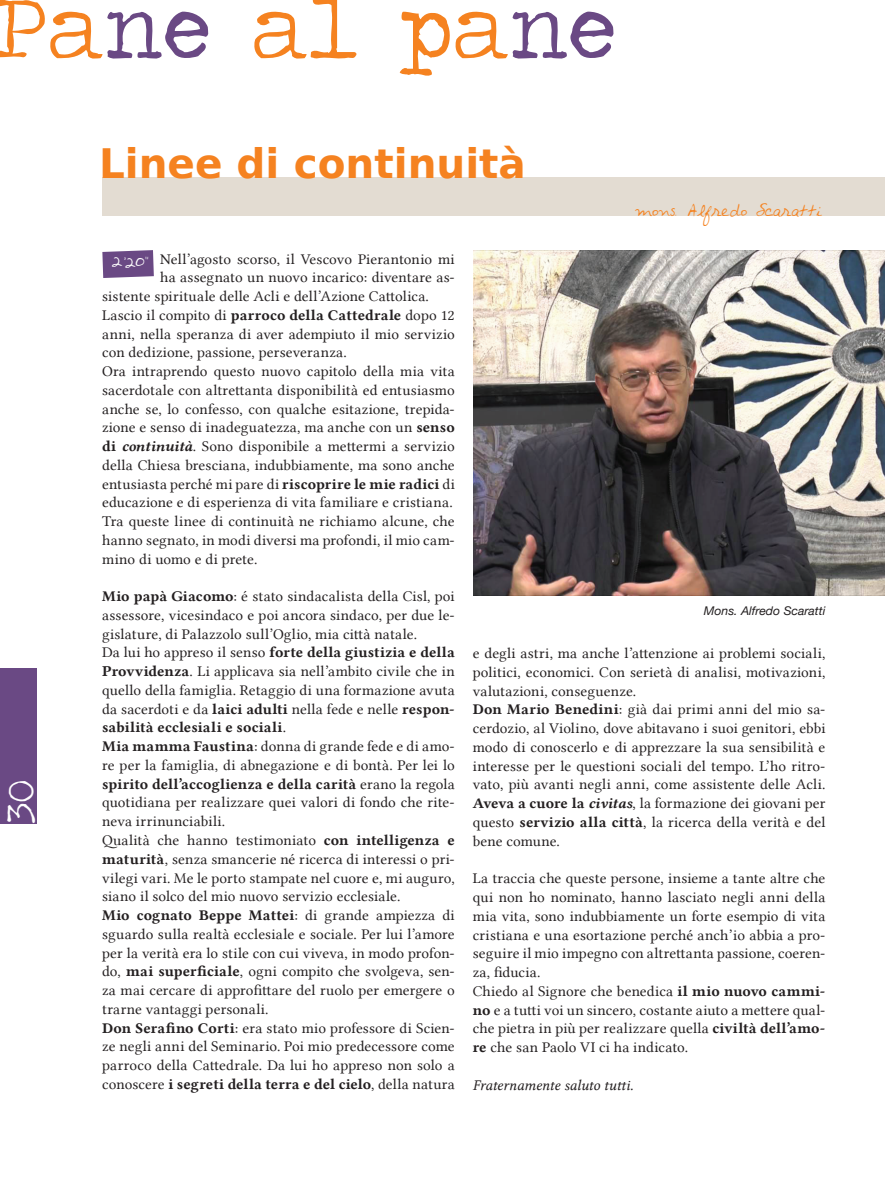
<style>
.page{position:relative;width:885px;height:1191px;background:#fff}
.page>*{position:absolute;margin:0;border:0;box-sizing:border-box;transform-origin:0 0}
.t1{font:90px "Traveling Typewriter";color:#f58220}
.t2{font:700 40.5px "DejaVu Sans";color:#f58220}
.t3{font:39px "Traveling Typewriter";color:#fff;scale:1.1 1}
.t4{font:15px/18.8px "Lin Libertine";letter-spacing:.01em;color:#231f20}
.t5{font:15px "Lin Libertine B";letter-spacing:.005em;color:#231f20}
.t6{font:15px "Lin Libertine I";letter-spacing:-.005em;color:#231f20}
.t7{font:13.5px "Avantque...";color:#f58220}
.t8{font:italic 12px "Helvetica Neue";color:#231f20}
.t9{font:12px "Avantque...";color:#fff}
.s1{color:#6a4984}
.s2{font-family:"Lin Libertine B"}
.s3{font-family:"Lin Libertine BI"}
.s4{font-family:"Lin Libertine"}
</style>
<div class="page">
<img style="left:473px;top:250px;width:411px;height:345px">
<div style="left:0;top:668px;width:37px;height:130px;background:#6a4984"></div>
<div style="left:102px;top:178px;width:782px;height:38px;background:#e3dcd2"></div>
<div style="left:0;top:693px;width:37px;height:131px;background:#6a4984"></div>
<svg style="left:102px;top:250px;width:52px;height:28px"></svg>
<h1 class="t1" style="left:-5px;top:-31px;width:623px">Pa<span class="s1">ne</span> al pa<span class="s1">ne</span></h1>
<h3 class="t3" style="left:-5px;top:798px;width:42px;rotate:-90deg">30</h3>
<h3 class="t3" style="left:-5px;top:824px;width:42px;rotate:-90deg">30</h3>
<h2 class="t2" style="left:99px;top:131px;width:428px">Linee di continuità</h2>
<p class="t7" style="left:635px;top:204px;width:188px">mons. Alfredo Scaratti</p>
<p class="t4" style="left:160px;top:249px;width:296px">Nell’agosto scorso, il Vescovo Pierantonio mi</p>
<p class="t4" style="left:160px;top:268px;width:296px">ha assegnato un nuovo incarico: diventare as-</p>
<p class="t4" style="left:102px;top:287px;width:328px">sistente spirituale delle Acli e dell’Azione Cattolica.</p>
<p class="t4" style="left:102px;top:305px;width:354px">Lascio il compito di <span class="s2">parroco della Cattedrale</span> dopo 12</p>
<p class="t4" style="left:102px;top:324px;width:354px">anni, nella speranza di aver adempiuto il mio servizio</p>
<p class="t4" style="left:102px;top:343px;width:246px">con dedizione, passione, perseveranza.</p>
<p class="t4" style="left:102px;top:362px;width:354px">Ora intraprendo questo nuovo capitolo della mia vita</p>
<p class="t4" style="left:102px;top:380px;width:354px">sacerdotale con altrettanta disponibilità ed entusiasmo</p>
<p class="t4" style="left:102px;top:399px;width:354px">anche se, lo confesso, con qualche esitazione, trepida-</p>
<p class="t4" style="left:102px;top:418px;width:354px">zione e senso di inadeguatezza, ma anche con un <span class="s2">senso</span></p>
<p class="t4" style="left:102px;top:437px;width:354px"><span class="s2">di</span> <span class="s3">continuità</span>. Sono disponibile a mettermi a servizio</p>
<p class="t4" style="left:102px;top:455px;width:354px">della Chiesa bresciana, indubbiamente, ma sono anche</p>
<p class="t4" style="left:102px;top:474px;width:354px">entusiasta perché mi pare di <span class="s2">riscoprire le mie radici</span> di</p>
<p class="t4" style="left:102px;top:493px;width:352px">educazione e di esperienza di vita familiare e cristiana.</p>
<p class="t4" style="left:102px;top:512px;width:354px">Tra queste linee di continuità ne richiamo alcune, che</p>
<p class="t4" style="left:102px;top:530px;width:354px">hanno segnato, in modi diversi ma profondi, il mio cam-</p>
<p class="t4" style="left:102px;top:549px;width:157px">mino di uomo e di prete.</p>
<p class="t4" style="left:102px;top:587px;width:354px;text-align:justify"><span class="s2">Mio papà Giacomo</span>: é stato sindacalista della Cisl, poi assessore, vicesindaco e poi ancora sindaco, per due le&shy;gislature, di Palazzolo sull’Oglio, mia città natale.</p>
<p class="t5" style="left:102px;top:642px;width:354px"><span class="s4">Da lui ho appreso il senso</span> forte della giustizia e della</p>
<p class="t4" style="left:102px;top:662px;width:354px;text-align:justify"><span class="s2">Provvidenza</span>. Li applicava sia nell’ambito civile che in quello della famiglia. Retaggio di una formazione avuta da sacerdoti e da <span class="s2">laici adulti</span> nella fede e nelle <span class="s2">respon-</span></p>
<p class="t5" style="left:102px;top:717px;width:185px">sabilità ecclesiali e sociali<span class="s4">.</span></p>
<p class="t4" style="left:102px;top:737px;width:354px"><span class="s2">Mia mamma Faustina</span>: donna di grande fede e di amo&shy;re per la famiglia, di abnegazione e di bontà. Per lei lo</p>
<p class="t5" style="left:102px;top:773px;width:354px">spirito dell’accoglienza e della carità <span class="s4">erano la regola</span></p>
<p class="t4" style="left:102px;top:793px;width:354px">quotidiana per realizzare quei valori di fondo che rite&shy;neva irrinunciabili.<br>Qualità che hanno testimoniato <span class="s2">con intelligenza e maturità</span>, senza smancerie né ricerca di interessi o pri&shy;vilegi vari. Me le porto stampate nel cuore e, mi auguro, siano il solco del mio nuovo servizio ecclesiale.</p>
<p class="t5" style="left:102px;top:904px;width:354px">Mio cognato Beppe Mattei<span class="s4">: di grande ampiezza di</span></p>
<p class="t4" style="left:102px;top:924px;width:354px">sguardo sulla realtà ecclesiale e sociale. Per lui l’amore per la verità era lo stile con cui viveva, in modo profon&shy;do, <span class="s2">mai superficiale</span>, ogni compito che svolgeva, sen&shy;za mai cercare di approfittare del ruolo per emergere o trarne vantaggi personali.<br><span class="s2">Don Serafino Corti</span>: era stato mio professore di Scien&shy;ze negli anni del Seminario. Poi mio predecessore come parroco della Cattedrale. Da lui ho appreso non solo a</p>
<p class="t5" style="left:102px;top:1073px;width:354px"><span class="s4">conoscere</span> i segreti della terra e del cielo<span class="s4">, della natura</span></p>
<p class="t9" style="left:112px;top:256px;width:38px;rotate:2deg">2'20"</p>
<p class="t8" style="left:703px;top:602px;width:123px">Mons. Alfredo Scaratti</p>
<p class="t4" style="left:472px;top:644px;width:354px">e degli astri, ma anche l’attenzione ai problemi sociali, politici, economici. Con serietà di analisi, motivazioni, valutazioni, conseguenze.<br><span class="s2">Don Mario Benedini</span>: già dai primi anni del mio sa&shy;cerdozio, al Violino, dove abitavano i suoi genitori, ebbi modo di conoscerlo e di apprezzare la sua sensibilità e interesse per le questioni sociali del tempo. L’ho ritro&shy;vato, più avanti negli anni, come assistente delle Acli.<br><span class="s2">Aveva a cuore la</span> <span class="s3">civitas</span>, la formazione dei giovani per questo <span class="s2">servizio alla città</span>, la ricerca della verità e del bene comune.</p>
<p class="t4" style="left:472px;top:869px;width:354px">La traccia che queste persone, insieme a tante altre che qui non ho nominato, hanno lasciato negli anni della mia vita, sono indubbiamente un forte esempio di vita cristiana e una esortazione perché anch’io abbia a pro&shy;seguire il mio impegno con altrettanta passione, coeren&shy;za, fiducia.<br>Chiedo al Signore che benedica <span class="s2">il mio nuovo cammi&shy;no</span> e a tutti voi un sincero, costante aiuto a mettere qual&shy;che pietra in più per realizzare quella <span class="s2">civiltà dell’amo&shy;re</span> che san Paolo VI ci ha indicato.</p>
<p class="t6" style="left:472px;top:1076px;width:162px">Fraternamente saluto tutti.</p>
</div>
